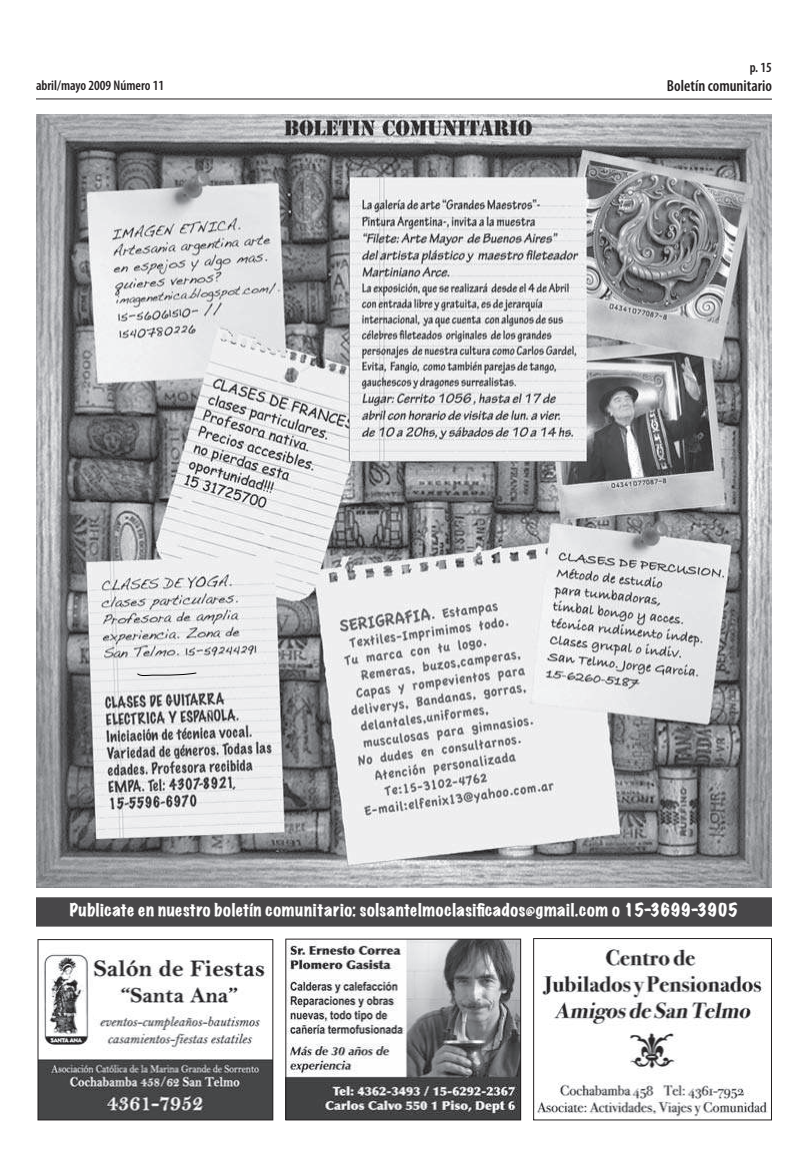
<style>
.page{position:relative;width:808px;height:1163px;background:#fff}
.page>*{position:absolute;margin:0;border:0;box-sizing:border-box;transform-origin:0 0}
.t1{font:expanded 16px "Marker Felt";letter-spacing:.035em;color:#fff}
.t2{font:600 condensed 16px "Myriad Pro";color:#231f20}
.t3{font:600 condensed 14px "Myriad Pro";color:#231f20}
</style>
<div class="page">
<hr style="left:36px;top:98px;width:736px;height:2px;background:#231f20">
<svg style="left:533px;top:938px;width:239px;height:182px"></svg>
<svg style="left:285px;top:938px;width:236px;height:182px"></svg>
<svg style="left:38px;top:939px;width:235px;height:181px"></svg>
<img style="left:36px;top:115px;width:736px;height:771px">
<div style="left:36px;top:897px;width:736px;height:29px;background:#484749"></div>
<div style="left:70px;top:902px;width:667px;height:16px;background:#484749"></div>
<svg style="left:137px;top:672px;width:59px;height:4px"></svg>
<p class="t3" style="left:36px;top:78px;width:130px">abril/mayo 2009 Número 11</p>
<p class="t3" style="left:750px;top:60px;width:24px">p. 15</p>
<p class="t2" style="left:667px;top:77px;width:107px">Boletín comunitario</p>
<p class="t1" style="left:70px;top:897px;width:670px">Publicate en nuestro boletín comunitario: solsantelmoclasificados@gmail.com o 15-3699-3905</p>
</div>
